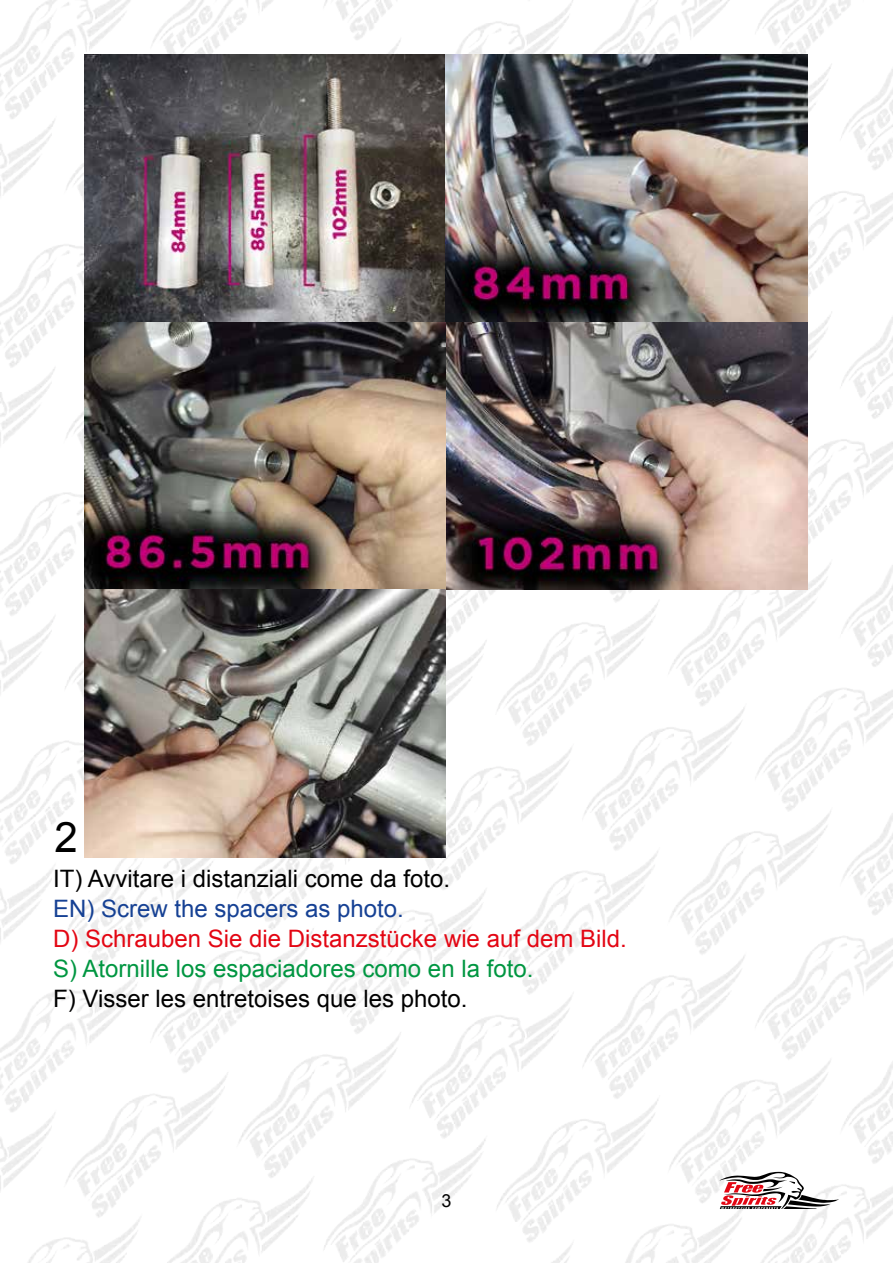
<style>
.page{position:relative;width:893px;height:1263px;background:#fff}
.page>*{position:absolute;margin:0;border:0;box-sizing:border-box;transform-origin:0 0}
.t1{font:42px "Arial";color:#000}
.t2{font:24px "Arial";color:#000}
.t3{font:24px "Arial";color:#e30613}
.t4{font:24px "Arial";color:#009641}
.t5{font:24px "Arial";color:#164194}
.t6{font:18px "Arial";color:#000}
</style>
<div class="page">
<img style="left:0;top:0;width:893px;height:1262px">
<svg style="left:719px;top:1172px;width:120px;height:37px"></svg>
<img style="left:84px;top:54px;width:362px;height:804px">
<img style="left:446px;top:54px;width:362px;height:536px">
<h1 class="t1" style="left:54px;top:809px;width:25px">2</h1>
<p class="t2" style="left:53px;top:863px;width:399px">IT) Avvitare i distanziali come da foto.</p>
<p class="t5" style="left:53px;top:893px;width:352px">EN) Screw the spacers as photo.</p>
<p class="t3" style="left:53px;top:923px;width:575px">D) Schrauben Sie die Distanzstücke wie auf dem Bild.</p>
<p class="t4" style="left:53px;top:953px;width:482px">S) Atornille los espaciadores como en la foto.</p>
<p class="t2" style="left:53px;top:983px;width:416px">F) Visser les entretoises que les photo.</p>
<p class="t6" style="left:441px;top:1189px;width:12px">3</p>
</div>
